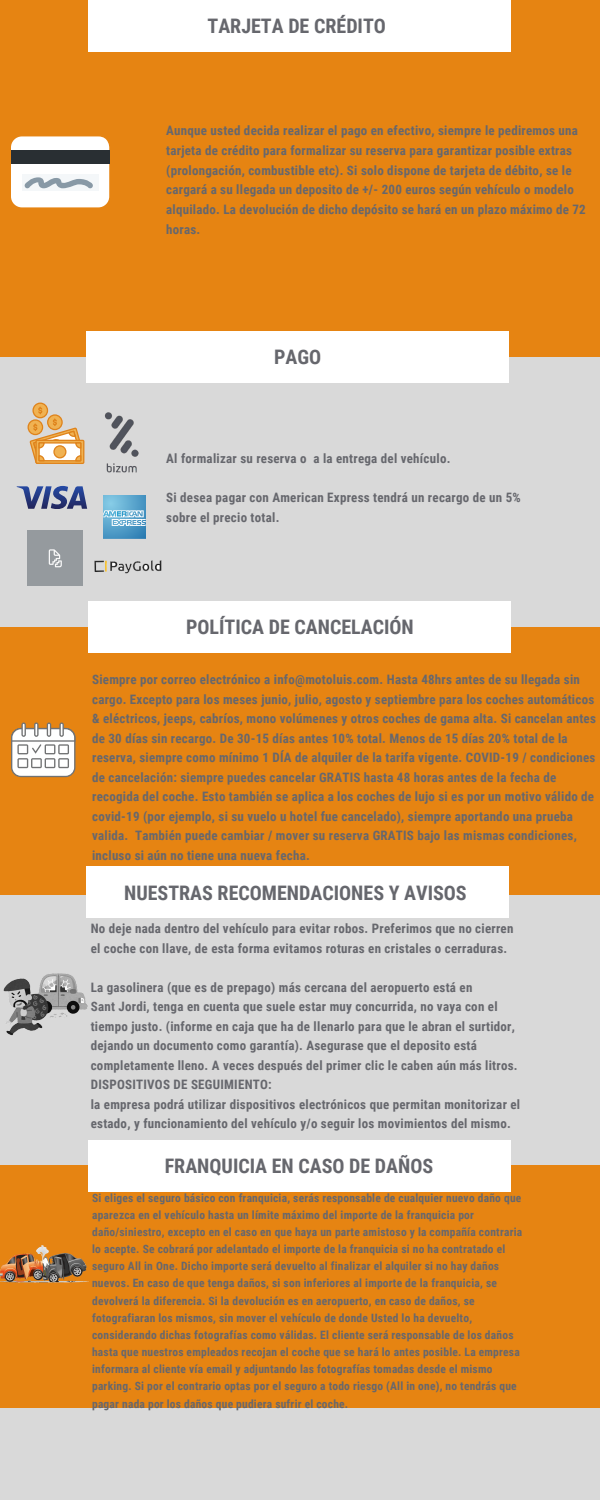
<style>
.page{position:relative;width:600px;height:1500px;background:#e68412}
.page>*{position:absolute;margin:0;border:0;box-sizing:border-box;transform-origin:0 0}
.t1{font:700 20px "Roboto Condensed";color:#66676d}
.t2{font:700 13px/19.5px "Roboto Condensed";letter-spacing:.02em;color:#66676d}
.t3{font:700 11.5px/17.1px "Roboto Condensed";letter-spacing:.02em;color:#66676d}
</style>
<div class="page">
<div style="left:0;top:357px;width:600px;height:270px;background:#d9d9d9"></div>
<div style="left:0;top:1408px;width:600px;height:92px;background:#d9d9d9"></div>
<div style="left:88px;top:0;width:423px;height:52px;background:#fff"></div>
<div style="left:0;top:896px;width:600px;height:270px;background:#d9d9d9"></div>
<div style="left:86px;top:331px;width:423px;height:52px;background:#fff"></div>
<div style="left:88px;top:601px;width:424px;height:52px;background:#fff"></div>
<div style="left:11px;top:136px;width:98px;height:71px;background:#fff;border-radius:11px"></div>
<div style="left:11px;top:150px;width:98px;height:14px;background:#292f33"></div>
<div style="left:22px;top:175px;width:76px;height:16px;background:#f4f7f9"></div>
<svg style="left:24px;top:177px;width:69px;height:11px"></svg>
<svg style="left:11px;top:722px;width:64px;height:55px;background:#dad0c5"></svg>
<div style="left:86px;top:867px;width:423px;height:51px;background:#fff"></div>
<img style="left:3px;top:973px;width:85px;height:63px">
<div style="left:88px;top:1140px;width:423px;height:51px;background:#fff"></div>
<img style="left:0;top:1245px;width:89px;height:38px">
<div style="left:28px;top:419px;width:15px;height:16px;border:1px solid #df831b;border-radius:50%"></div>
<svg style="left:33px;top:403px;width:14px;height:15px"></svg>
<div style="left:32px;top:403px;width:16px;height:15px;border:1px solid #df831b;border-radius:50%"></div>
<svg style="left:30px;top:407px;width:54px;height:57px"></svg>
<div style="left:28px;top:531px;width:55px;height:55px;background:#959a9e"></div>
<svg style="left:49px;top:549px;width:13px;height:18px"></svg>
<img style="left:94px;top:560px;width:68px;height:14px">
<img style="left:105px;top:412px;width:34px;height:61px">
<svg style="left:17px;top:486px;width:70px;height:22px"></svg>
<svg style="left:103px;top:496px;width:43px;height:42px"></svg>
<svg style="left:103px;top:510px;width:43px;height:16px"></svg>
<p class="t1" style="left:207px;top:14px;width:180px">TARJETA DE CRÉDITO</p>
<p class="t2" style="left:166px;top:121px;width:413px">Aunque usted decida realizar el pago en efectivo, siempre le pediremos una tarjeta de crédito para formalizar su reserva para garantizar posible extras</p>
<p class="t2" style="left:166px;top:160px;width:421px">(prolongación, combustible etc). Si solo dispone de tarjeta de débito, se le cargará a su llegada un deposito de +/- 200 euros según vehículo o modelo alquilado. La devolución de dicho depósito se hará en un plazo máximo de 72 horas.</p>
<p class="t1" style="left:274px;top:346px;width:49px">PAGO</p>
<p class="t2" style="left:166px;top:449px;width:286px">Al formalizar su reserva o a la entrega del vehículo.</p>
<p class="t2" style="left:166px;top:488px;width:356px">Si desea pagar con American Express tendrá un recargo de un 5%</p>
<p class="t2" style="left:166px;top:508px;width:115px">sobre el precio total.</p>
<p class="t1" style="left:186px;top:616px;width:229px">POLÍTICA DE CANCELACIÓN</p>
<p class="t2" style="left:92px;top:670px;width:505px">Siempre por correo electrónico a info@motoluis.com. Hasta 48hrs antes de su llegada sin cargo. Excepto para los meses junio, julio, agosto y septiembre para los coches automáticos &amp; eléctricos, jeeps, cabríos, mono volúmenes y otros coches de gama alta. Si cancelan antes de 30 días sin recargo. De 30-15 días antes 10% total. Menos de 15 días 20% total de la reserva, siempre como mínimo 1 DÍA de alquiler de la tarifa vigente. COVID-19 / condiciones de cancelación: siempre puedes cancelar GRATIS hasta 48 horas antes de la fecha de recogida del coche. Esto también se aplica a los coches de lujo si es por un motivo válido de covid-19 (por ejemplo, si su vuelo u hotel fue cancelado), siempre aportando una prueba valida. También puede cambiar / mover su reserva GRATIS bajo las mismas condiciones, incluso si aún no tiene una nueva fecha.</p>
<p class="t1" style="left:124px;top:881px;width:344px">NUESTRAS RECOMENDACIONES Y AVISOS</p>
<p class="t2" style="left:91px;top:919px;width:424px">No deje nada dentro del vehículo para evitar robos. Preferimos que no cierren</p>
<p class="t2" style="left:91px;top:939px;width:418px">el coche con llave, de esta forma evitamos roturas en cristales o cerraduras.</p>
<p class="t2" style="left:91px;top:978px;width:383px">La gasolinera (que es de prepago) más cercana del aeropuerto está en</p>
<p class="t2" style="left:91px;top:997px;width:408px">Sant Jordi, tenga en cuenta que suele estar muy concurrida, no vaya con el</p>
<p class="t2" style="left:91px;top:1017px;width:426px">tiempo justo. (informe en caja que ha de llenarlo para que le abran el surtidor,</p>
<p class="t2" style="left:91px;top:1036px;width:388px">dejando un documento como garantía). Asegurase que el deposito está</p>
<p class="t2" style="left:91px;top:1056px;width:428px">completamente lleno. A veces después del primer clic le caben aún más litros.</p>
<p class="t2" style="left:91px;top:1075px;width:183px">DISPOSITIVOS DE SEGUIMIENTO:</p>
<p class="t2" style="left:91px;top:1095px;width:431px">la empresa podrá utilizar dispositivos electrónicos que permitan monitorizar el estado, y funcionamiento del vehículo y/o seguir los movimientos del mismo.</p>
<p class="t1" style="left:165px;top:1154px;width:270px">FRANQUICIA EN CASO DE DAÑOS</p>
<p class="t3" style="left:92px;top:1189px;width:432px">Si eliges el seguro básico con franquicia, serás responsable de cualquier nuevo daño que aparezca en el vehículo hasta un límite máximo del importe de la franquicia por daño/siniestro, excepto en el caso en que haya un parte amistoso y la compañía contraria lo acepte. Se cobrará por adelantado el importe de la franquicia si no ha contratado el seguro All in One. Dicho importe será devuelto al finalizar el alquiler si no hay daños nuevos. En caso de que tenga daños, si son inferiores al importe de la franquicia, se devolverá la diferencia. Si la devolución es en aeropuerto, en caso de daños, se fotografiaran los mismos, sin mover el vehículo de donde Usted lo ha devuelto, considerando dichas fotografías como válidas. El cliente será responsable de los daños hasta que nuestros empleados recojan el coche que se hará lo antes posible. La empresa informara al cliente vía email y adjuntando las fotografías tomadas desde el mismo parking. Si por el contrario optas por el seguro a todo riesgo (All in one), no tendrás que pagar nada por los daños que pudiera sufrir el coche.</p>
</div>
